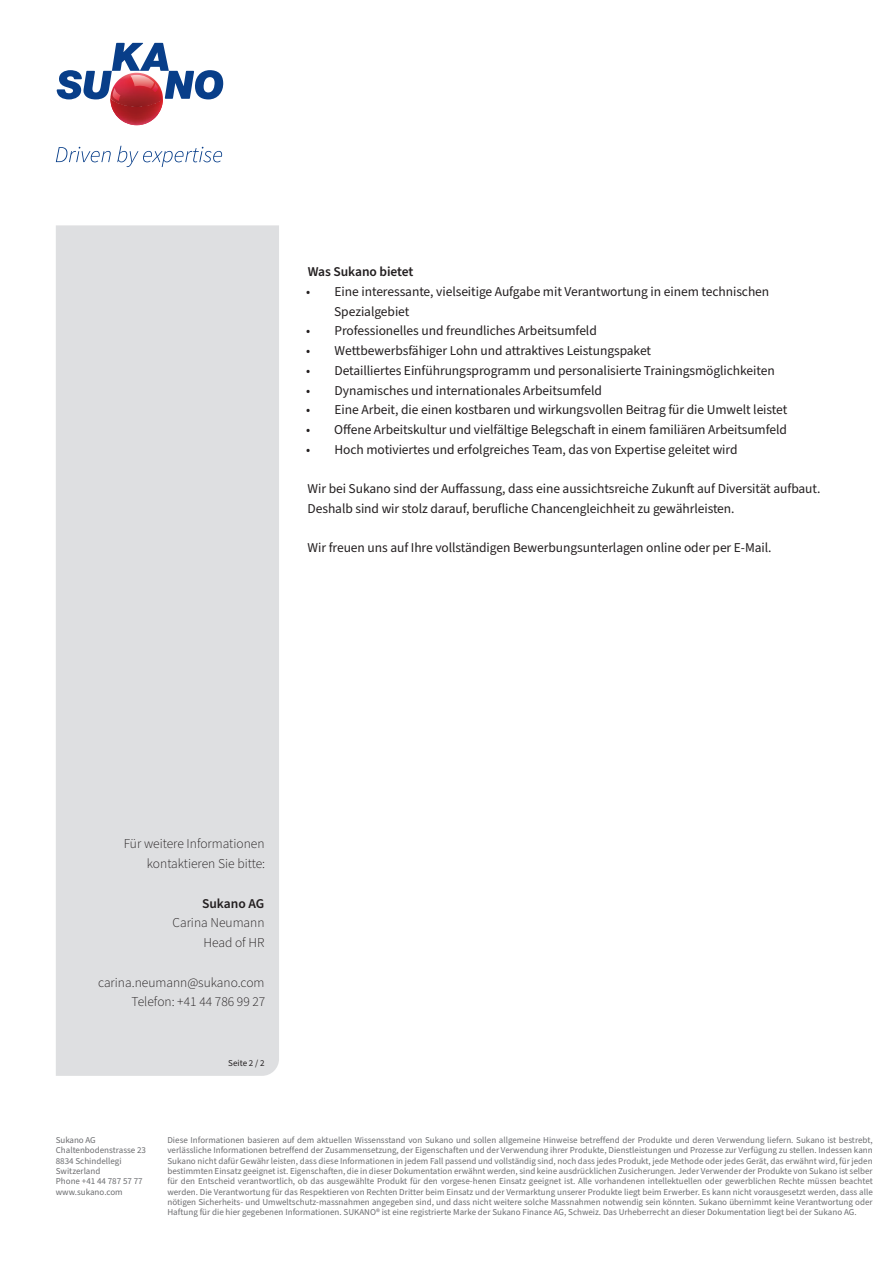
<style>
.page{position:relative;width:893px;height:1263px;background:#fff}
.page>*{position:absolute;margin:0;border:0;box-sizing:border-box;transform-origin:0 0}
.Body_01{font:13.5px/19.8px "Source Sans Pro";letter-spacing:-.005em;color:#231f20}
.Body_01-2{font:300 13.5px "Source Sans Pro";color:#231f20}
.Body_01-3{font:600 13.5px "Source Sans Pro";letter-spacing:-.005em;color:#231f20}
.Disclaimer_EMEA{font:9px/10.4px "Source Sans Pro";color:#6c6d70}
.Body_01-4{font:9px "Source Sans Pro";color:#231f20}
</style>
<div class="page">
<svg style="left:56px;top:146px;width:166px;height:21px"></svg>
<img style="left:110px;top:101px;width:53px;height:24px">
<svg style="left:57px;top:43px;width:167px;height:58px"></svg>
<div style="left:56px;top:225px;width:223px;height:851px;background:#dedfe1"></div>
<p class="Body_01-3" style="left:308px;top:263px;width:107px">Was Sukano bietet</p>
<p class="Body_01" style="left:334px;top:282px;width:437px;text-indent:-28px">• Eine interessante, vielseitige Aufgabe mit Verantwortung in einem technischen<br>Spezialgebiet</p>
<p class="Body_01" style="left:306px;top:321px;width:292px">• Professionelles und freundliches Arbeitsumfeld</p>
<p class="Body_01" style="left:306px;top:341px;width:346px">• Wettbewerbsfähiger Lohn und attraktives Leistungspaket</p>
<p class="Body_01" style="left:306px;top:361px;width:470px">• Detailliertes Einführungsprogramm und personalisierte Trainingsmöglichkeiten</p>
<p class="Body_01" style="left:306px;top:381px;width:298px">• Dynamisches und internationales Arbeitsumfeld</p>
<p class="Body_01" style="left:306px;top:400px;width:483px">• Eine Arbeit, die einen kostbaren und wirkungsvollen Beitrag für die Umwelt leistet</p>
<p class="Body_01" style="left:306px;top:420px;width:482px">• Offene Arbeitskultur und vielfältige Belegschaft in einem familiären Arbeitsumfeld</p>
<p class="Body_01" style="left:306px;top:440px;width:433px">• Hoch motiviertes und erfolgreiches Team, das von Expertise geleitet wird</p>
<p class="Body_01" style="left:308px;top:479px;width:514px">Wir bei Sukano sind der Auffassung, dass eine aussichtsreiche Zukunft auf Diversität aufbaut.</p>
<p class="Body_01" style="left:308px;top:499px;width:429px">Deshalb sind wir stolz darauf, berufliche Chancengleichheit zu gewährleisten.</p>
<p class="Body_01" style="left:308px;top:538px;width:465px">Wir freuen uns auf Ihre vollständigen Bewerbungsunterlagen online oder per E-Mail.</p>
<p class="Body_01-2" style="left:124px;top:835px;width:142px">Für weitere Informationen</p>
<p class="Body_01-2" style="left:147px;top:855px;width:120px">kontaktieren Sie bitte:</p>
<p class="Body_01-3" style="left:202px;top:894px;width:64px">Sukano AG</p>
<p class="Body_01-2" style="left:172px;top:914px;width:94px">Carina Neumann</p>
<p class="Body_01-2" style="left:204px;top:933px;width:62px">Head of HR</p>
<p class="Body_01-2" style="left:98px;top:973px;width:168px">carina.neumann@sukano.com</p>
<p class="Body_01-2" style="left:132px;top:993px;width:135px">Telefon: +41 44 786 99 27</p>
<p class="Body_01-4" style="left:228px;top:1056px;width:38px">Seite 2 / 2</p>
<p class="Disclaimer_EMEA" style="left:56px;top:1135px;width:92px">Sukano AG<br>Chaltenbodenstrasse 23</p>
<p class="Disclaimer_EMEA" style="left:56px;top:1156px;width:67px">8834 Schindellegi</p>
<p class="Disclaimer_EMEA" style="left:56px;top:1166px;width:88px">Switzerland<br>Phone +41 44 787 57 77</p>
<p class="Disclaimer_EMEA" style="left:56px;top:1187px;width:68px">www.sukano.com</p>
<p class="Disclaimer_EMEA" style="left:167px;top:1135px;width:707px;text-align:justify">Diese Informationen basieren auf dem aktuellen Wissensstand von Sukano und sollen allgemeine Hinweise betreffend der Produkte und deren Verwendung liefern. Sukano ist bestrebt, verlässliche Informationen betreffend der Zusammensetzung, der Eigenschaften und der Verwendung ihrer Produkte, Dienstleistungen und Prozesse zur Verfügung zu stellen. Indessen kann Sukano nicht dafür Gewähr leisten, dass diese Informationen in jedem Fall passend und vollständig sind, noch dass jedes Produkt, jede Methode oder jedes Gerät, das erwähnt wird, für jeden bestimmten Einsatz geeignet ist. Eigenschaften, die in dieser Dokumentation erwähnt werden, sind keine ausdrücklichen Zusicherungen. Jeder Verwender der Produkte von Sukano ist selber für den Entscheid verantwortlich, ob das ausgewählte Produkt für den vorgese-henen Einsatz geeignet ist. Alle vorhandenen intellektuellen oder gewerblichen Rechte müssen beachtet werden. Die Verantwortung für das Respektieren von Rechten Dritter beim Einsatz und der Vermarktung unserer Produkte liegt beim Erwerber. Es kann nicht vorausgesetzt werden, dass alle nötigen Sicherheits- und Umweltschutz-massnahmen angegeben sind, und dass nicht weitere solche Massnahmen notwendig sein könnten. Sukano übernimmt keine Verantwortung oder Haftung für die hier gegebenen Informationen. SUKANO® ist eine registrierte Marke der Sukano Finance AG, Schweiz. Das Urheberrecht an dieser Dokumentation liegt bei der Sukano AG.</p>
</div>
